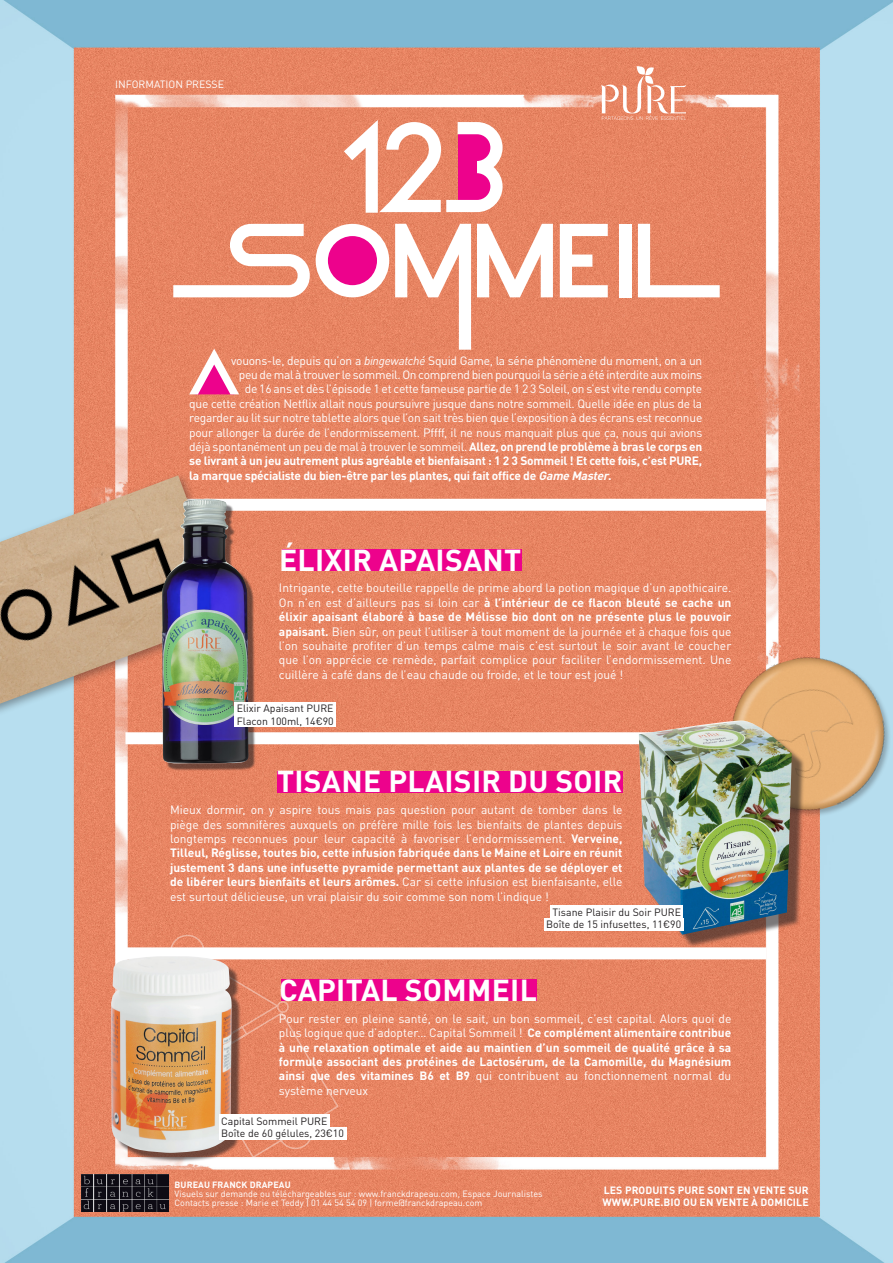
<style>
.page{position:relative;width:893px;height:1263px;background:#fff}
.page>*{position:absolute;margin:0;border:0;box-sizing:border-box;transform-origin:0 0}
.t1{font:700 30px "DIN Pro";letter-spacing:.01em;color:#fff}
.t2{font:12px/14.4px "DIN Pro";letter-spacing:-.02em;color:#fff;text-align:justify}
.t3{font:700 12px/14.4px "DIN Pro";letter-spacing:-.02em;color:#fff;text-align:justify}
.t4{font:10.5px "DIN Pro";color:#231f20}
.t5{font:700 10.5px/12.6px "DIN Pro";letter-spacing:.01em;color:#fff}
.t6{font:10.5px "DIN Pro";color:#fff}
.t7{font:9px "DIN Pro";color:#fff}
.t8{font:700 9px "DIN Pro";letter-spacing:.01em;color:#fff}
.s1{font-style:italic}
.s2{font-weight:700}
.s3{font-weight:400}
</style>
<div class="page">
<img style="left:0;top:0;width:893px;height:1263px">
<svg style="left:166px;top:931px;width:174px;height:228px;background:#e78767"></svg>
<div style="left:125px;top:732px;width:642px;height:12px;background:#fff"></div>
<svg style="left:173px;top:224px;width:137px;height:73px"></svg>
<svg style="left:316px;top:224px;width:73px;height:73px"></svg>
<svg style="left:560px;top:224px;width:48px;height:73px"></svg>
<div style="left:620px;top:224px;width:12px;height:73px;background:#fff"></div>
<svg style="left:638px;top:224px;width:82px;height:73px"></svg>
<svg style="left:395px;top:224px;width:76px;height:126px"></svg>
<svg style="left:477px;top:224px;width:76px;height:73px"></svg>
<svg style="left:344px;top:120px;width:159px;height:93px"></svg>
<div style="left:124px;top:499px;width:642px;height:12px;background:#fff"></div>
<svg style="left:189px;top:349px;width:50px;height:45px"></svg>
<img style="left:81px;top:1174px;width:87px;height:37px">
<div style="left:124px;top:947px;width:642px;height:12px;background:#fff"></div>
<div style="left:115px;top:960px;width:126px;height:203px;background:#231f20;opacity:.6"></div>
<img style="left:111px;top:956px;width:121px;height:197px">
<div style="left:281px;top:549px;width:240px;height:22px;background:#ed028c"></div>
<div style="left:277px;top:771px;width:345px;height:21px;background:#ed028c"></div>
<img style="left:714px;top:640px;width:179px;height:188px">
<div style="left:281px;top:980px;width:256px;height:21px;background:#ed028c"></div>
<div style="left:0;top:471px;width:241px;height:246px;background:#231f20;opacity:.4"></div>
<img style="left:0;top:475px;width:231px;height:229px">
<div style="left:644px;top:726px;width:161px;height:222px;background:#231f20;opacity:.6"></div>
<img style="left:639px;top:720px;width:153px;height:215px">
<div style="left:165px;top:502px;width:90px;height:268px;background:#231f20;opacity:.6"></div>
<img style="left:162px;top:499px;width:87px;height:264px">
<div style="left:235px;top:702px;width:101px;height:12px;background:#fff"></div>
<div style="left:235px;top:714px;width:101px;height:13px;background:#fff"></div>
<div style="left:550px;top:906px;width:133px;height:12px;background:#fff"></div>
<div style="left:544px;top:918px;width:139px;height:12px;background:#fff"></div>
<div style="left:219px;top:1115px;width:111px;height:12px;background:#fff"></div>
<div style="left:219px;top:1127px;width:127px;height:12px;background:#fff"></div>
<svg style="left:601px;top:66px;width:85px;height:54px;background:#eb9d82"></svg>
<p class="t6" style="left:115px;top:75px;width:110px">INFORMATION PRESSE</p>
<p class="t2" style="left:231px;top:352px;width:473px">vouons-le, depuis qu’on a <span class="s1">bingewatché</span> Squid Game, la série phénomène du moment, on a un</p>
<p class="t2" style="left:239px;top:366px;width:465px">peu de mal à trouver le sommeil. On comprend bien pourquoi la série a été interdite aux moins</p>
<p class="t2" style="left:245px;top:381px;width:459px">de 16 ans et dès l’épisode 1 et cette fameuse partie de 1 2 3 Soleil, on s’est vite rendu compte</p>
<p class="t2" style="left:189px;top:395px;width:515px">que cette création Netflix allait nous poursuivre jusque dans notre sommeil. Quelle idée en plus de la</p>
<p class="t2" style="left:189px;top:409px;width:515px">regarder au lit sur notre tablette alors que l’on sait très bien que l’exposition à des écrans est reconnue</p>
<p class="t2" style="left:189px;top:424px;width:515px">pour allonger la durée de l’endormissement. Pffff, il ne nous manquait plus que ça, nous qui avions</p>
<p class="t2" style="left:189px;top:438px;width:515px">déjà spontanément un peu de mal à trouver le sommeil. <span class="s2">Allez, on prend le problème à bras le corps en</span></p>
<p class="t3" style="left:189px;top:452px;width:515px">se livrant à un jeu autrement plus agréable et bienfaisant : 1 2 3 Sommeil ! Et cette fois, c’est PURE,</p>
<p class="t3" style="left:189px;top:467px;width:424px">la marque spécialiste du bien-être par les plantes, qui fait office de <span class="s1">GameMaster</span>.</p>
<p class="t1" style="left:279px;top:535px;width:244px">ÉLIXIR APAISANT</p>
<p class="t2" style="left:279px;top:580px;width:454px">Intrigante, cette bouteille rappelle de prime abord la potion magique d’un apothicaire.<br>On n’en est d’ailleurs pas si loin car <span class="s2">à l’intérieur de ce flacon bleuté se cache un élixir apaisant élaboré à base de Mélisse bio dont on ne présente plus le pouvoir apaisant.</span> Bien sûr, on peut l’utiliser à tout moment de la journée et à chaque fois que l’on souhaite profiter d’un temps calme mais c’est surtout le soir avant le coucher que l’on apprécie ce remède, parfait complice pour faciliter l’endormissement. Une cuillère à café dans de l’eau chaude ou froide, et le tour est joué !</p>
<p class="t4" style="left:237px;top:700px;width:98px">Elixir Apaisant PURE</p>
<p class="t4" style="left:237px;top:712px;width:98px">Flacon 100ml, 14€90</p>
<p class="t1" style="left:277px;top:756px;width:347px">TISANE PLAISIR DU SOIR</p>
<p class="t2" style="left:170px;top:801px;width:454px">Mieux dormir, on y aspire tous mais pas question pour autant de tomber dans le piège des somnifères auxquels on préfère mille fois les bienfaits de plantes depuis longtemps reconnues pour leur capacité à favoriser l’endormissement. <span class="s2">Verveine, Tilleul, Réglisse, toutes bio, cette infusion fabriquée dans le Maine et Loire en réunit justement 3 dans une infusette pyramide permettant aux plantes de se déployer et de libérer leurs bienfaits et leurs arômes.</span> Car si cette infusion est bienfaisante, elle est surtout délicieuse, un vrai plaisir du soir comme son nom l’indique !</p>
<p class="t4" style="left:553px;top:904px;width:130px">Tisane Plaisir du Soir PURE</p>
<p class="t4" style="left:546px;top:916px;width:136px">Boîte de 15 infusettes, 11€90</p>
<p class="t1" style="left:279px;top:965px;width:259px">CAPITAL SOMMEIL</p>
<p class="t3" style="left:279px;top:1010px;width:454px"><span class="s3">Pour rester en pleine santé, on le sait, un bon sommeil, c’est capital. Alors quoi de plus logique que d’adopter… Capital Sommeil !</span> Ce complément alimentaire contribue à une relaxation optimale et aide au maintien d’un sommeil de qualité grâce à sa formule associant des protéines de Lactosérum, de la Camomille, du Magnésium ainsi que des vitamines B6 et B9 <span class="s3">qui contribuent au fonctionnement normal du système nerveux</span></p>
<p class="t4" style="left:221px;top:1113px;width:108px">Capital Sommeil PURE</p>
<p class="t4" style="left:221px;top:1125px;width:124px">Boîte de 60 gélules, 23€10</p>
<p class="t8" style="left:175px;top:1177px;width:118px">BUREAU FRANCK DRAPEAU</p>
<p class="t7" style="left:175px;top:1186px;width:370px">Visuels sur demande ou téléchargeables sur : www.franckdrapeau.com, Espace Journalistes</p>
<p class="t7" style="left:175px;top:1195px;width:309px">Contacts presse : Marie et Teddy | 01 44 54 54 09 | forme@franckdrapeau.com</p>
<p class="t5" style="left:602px;top:1182px;width:208px">LES PRODUITS PURE SONT EN VENTE SUR<br>WWW.PURE.BIO OU EN VENTE À DOMICILE</p>
</div>
